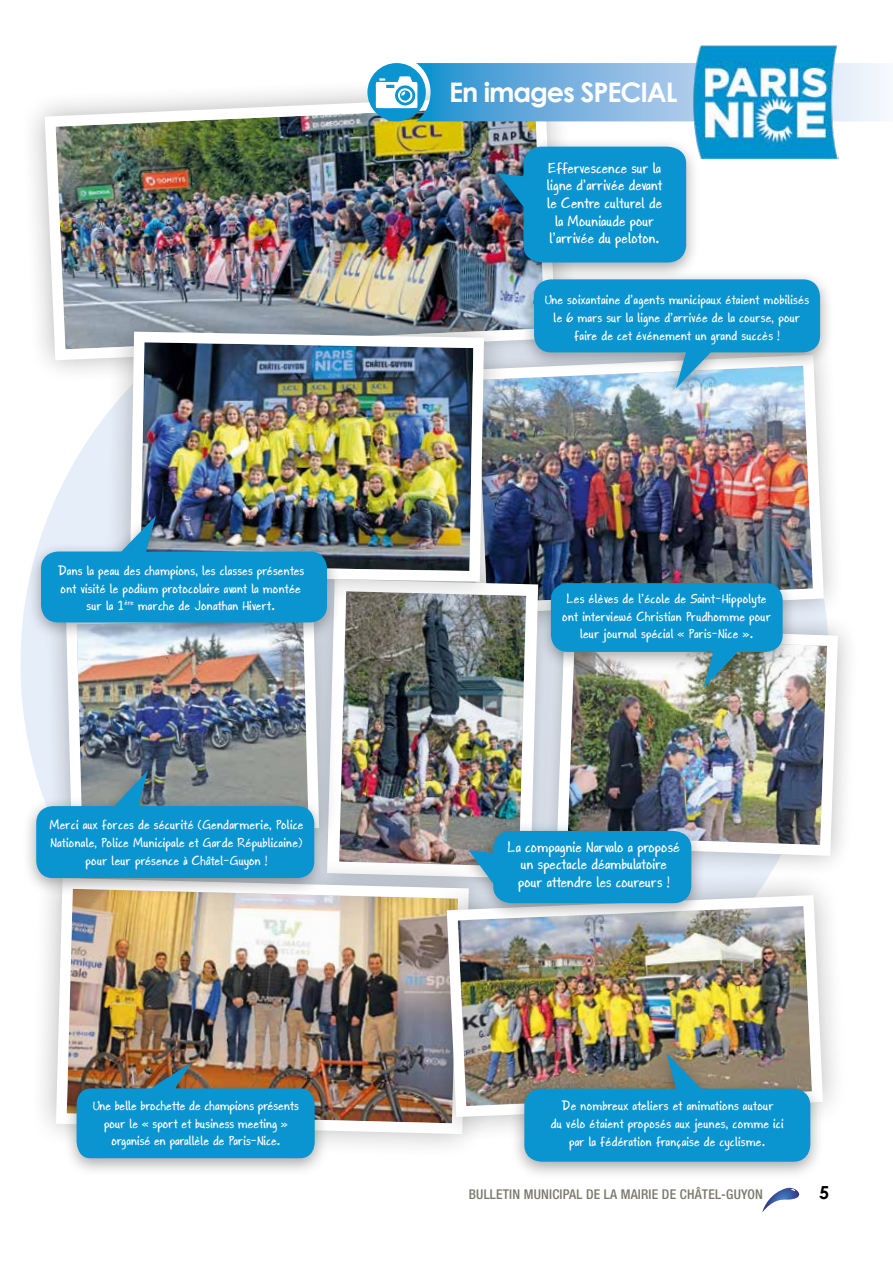
<style>
.page{position:relative;width:893px;height:1263px;background:#fff}
.page>*{position:absolute;margin:0;border:0;box-sizing:border-box;transform-origin:0 0}
.t1{font:700 27px "Century Gothic";letter-spacing:-.04em;color:#fff}
.t2{font:700 18px "Century Gothic";color:#000}
.t3{font:16.2px/17.5px "Gapstown AH";color:#fff;text-align:center}
.t4{font:14.25px/17.7px "Gapstown AH";letter-spacing:.01em;color:#fff;text-align:center}
.t5{font:500 condensed 13.5px "Helvetica Neue";letter-spacing:.015em;color:#7b796b}
</style>
<div class="page">
<img style="left:39px;top:90px;width:522px;height:276px">
<svg style="left:762px;top:1188px;width:38px;height:24px"></svg>
<img style="left:512px;top:349px;width:317px;height:252px">
<img style="left:344px;top:573px;width:193px;height:276px">
<div style="left:486px;top:137px;width:214px;height:144px;background:#000;opacity:.35"></div>
<svg style="left:498px;top:147px;width:188px;height:115px;background:#168cc2"></svg>
<div style="left:520px;top:269px;width:314px;height:135px;background:#000;opacity:.35"></div>
<svg style="left:534px;top:279px;width:286px;height:109px;background:#44a9d6"></svg>
<img style="left:101px;top:303px;width:411px;height:307px">
<img style="left:124px;top:326px;width:365px;height:261px">
<svg style="left:41px;top:583px;width:303px;height:266px"></svg>
<img style="left:61px;top:641px;width:263px;height:122px">
<svg style="left:532px;top:601px;width:316px;height:264px"></svg>
<img style="left:551px;top:621px;width:292px;height:240px">
<div style="left:27px;top:508px;width:314px;height:133px;background:#000;opacity:.35"></div>
<img style="left:41px;top:516px;width:286px;height:106px">
<div style="left:537px;top:573px;width:260px;height:131px;background:#000;opacity:.35"></div>
<svg style="left:551px;top:583px;width:232px;height:105px;background:#439fc4"></svg>
<svg style="left:42px;top:849px;width:414px;height:297px;fill:#f1f1f1"></svg>
<img style="left:51px;top:873px;width:367px;height:266px">
<svg style="left:418px;top:865px;width:417px;height:281px"></svg>
<img style="left:441px;top:889px;width:387px;height:233px">
<div style="left:456px;top:821px;width:249px;height:101px;background:#000;opacity:.35"></div>
<svg style="left:469px;top:831px;width:222px;height:72px;background:#1a96cc"></svg>
<div style="left:22px;top:763px;width:307px;height:134px;background:#000;opacity:.35"></div>
<svg style="left:36px;top:770px;width:278px;height:108px;background:#3998c0"></svg>
<div style="left:62px;top:1055px;width:267px;height:122px;background:#000;opacity:.35"></div>
<img style="left:77px;top:1062px;width:238px;height:96px">
<div style="left:510px;top:1045px;width:314px;height:135px;background:#000;opacity:.35"></div>
<svg style="left:524px;top:1053px;width:286px;height:109px;background:#318aae"></svg>
<svg style="left:367px;top:63px;width:59px;height:58px"></svg>
<svg style="left:376px;top:63px;width:510px;height:58px;background:#7eb9e1"></svg>
<img style="left:692px;top:45px;width:147px;height:115px">
<h1 class="t1" style="left:449px;top:76px;width:230px">En images SPECIAL</h1>
<p class="t3" style="left:547px;top:160px;width:117px">Effervescence sur la ligne d’arrivée devant le Centre culturel de la Mouniaude pour l’arrivée du peloton.</p>
<p class="t4" style="left:57px;top:562px;width:249px">Dans la peau des champions, les classes présentes ont visité le podium protocolaire avant la montée sur la 1<sup>ère</sup> marche de Jonathan Hivert.</p>
<p class="t4" style="left:49px;top:817px;width:256px">Merci aux forces de sécurité (Gendarmerie, Police<br>Nationale, Police Municipale et Garde Républicaine) pour leur présence à Châtel-Guyon !</p>
<p class="t4" style="left:545px;top:292px;width:266px">Une soixantaine d’agents municipaux étaient mobilisés le 6 mars sur la ligne d’arrivée de la course, pour faire de cet événement un grand succès !</p>
<p class="t4" style="left:562px;top:590px;width:210px">Les élèves de l’école de Saint-Hippolyte ont interviewé Christian Prudhomme pour leur journal spécial « Paris-Nice ».</p>
<p class="t3" style="left:508px;top:839px;width:173px">La compagnie Narvalo a proposé un spectacle déambulatoire pour attendre les coureurs !</p>
<p class="t4" style="left:93px;top:1097px;width:207px">Une belle brochette de champions présents pour le « sport et business meeting » organisé en parallèle de Paris-Nice.</p>
<p class="t4" style="left:551px;top:1098px;width:234px">De nombreux ateliers et animations autour<br>du vélo étaient proposés aux jeunes, comme ici par la fédération française de cyclisme.</p>
<p class="t5" style="left:469px;top:1186px;width:295px">BULLETIN MUNICIPAL DE LA MAIRIE DE CHÂTEL-GUYON</p>
<p class="t2" style="left:819px;top:1181px;width:12px">5</p>
</div>
